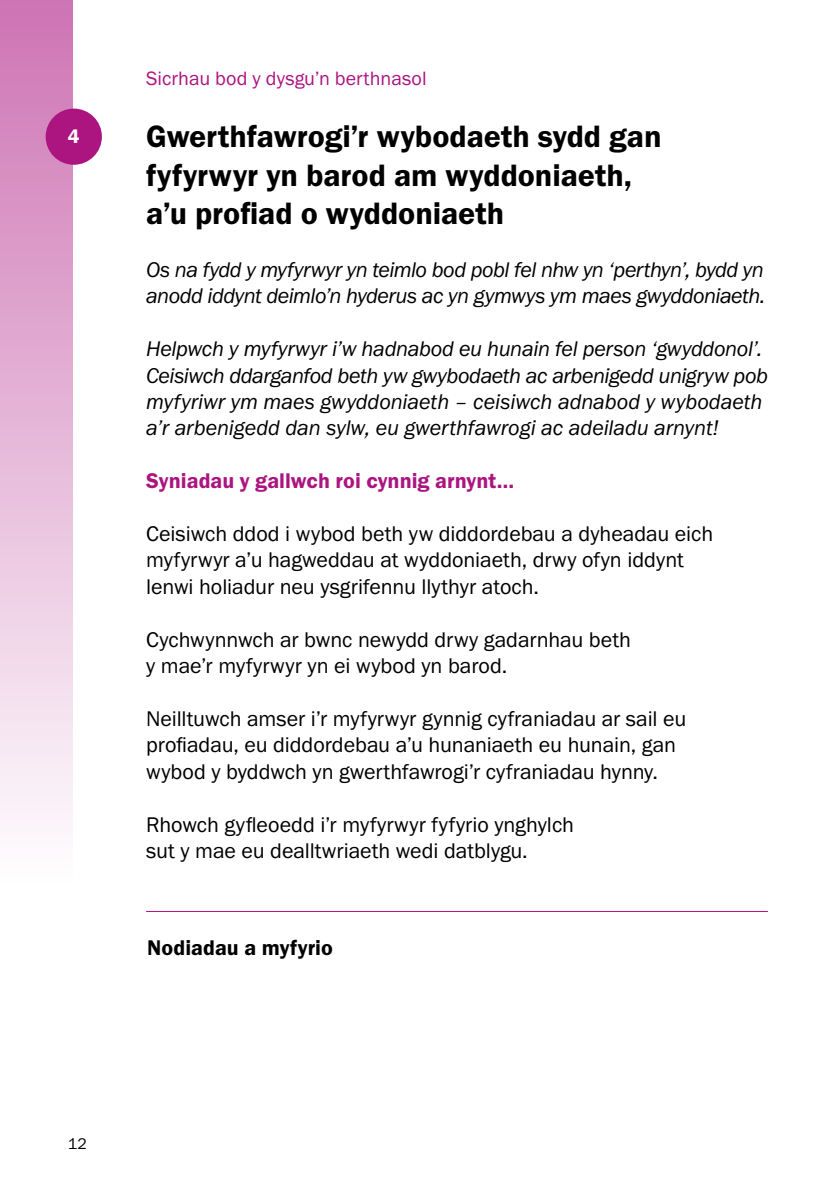
<style>
.page{position:relative;width:840px;height:1191px;background:#fff}
.page>*{position:absolute;margin:0;border:0;box-sizing:border-box;transform-origin:0 0}
.t1{font:32px/38.4px "Franklin Gothic URW Dem";color:#000}
.t2{font:22px/26.4px "Franklin Gothic URW Boo";color:#000}
.t3{font:22px/26.4px "Franklin Gothic URW Boo Ita";letter-spacing:-.015em;color:#000}
.t4{font:22px "Franklin Gothic URW Dem";color:#ac1480}
.t5{font:22px "Franklin Gothic URW Dem";color:#000}
.t6{font:20px "Franklin Gothic URW Boo";letter-spacing:.005em;color:#ac1480}
.t7{font:20px "Franklin Gothic URW Dem";color:#fff}
.t8{font:16px "Franklin Gothic URW Boo";color:#000}
</style>
<div class="page">
<img style="left:0;top:0;width:72px;height:826px">
<div style="left:46px;top:109px;width:56px;height:56px;background:#ac1480;border-radius:50%"></div>
<hr style="left:146px;top:911px;width:621px;height:1px;background:#ac1480">
<p class="t7" style="left:68px;top:124px;width:13px">4</p>
<p class="t6" style="left:146px;top:66px;width:282px">Sicrhau bod y dysgu’n berthnasol</p>
<h1 class="t1" style="left:146px;top:117px;width:516px">Gwerthfawrogi’r wybodaeth sydd gan fyfyrwyr yn barod am wyddoniaeth, a’u profiad o wyddoniaeth</h1>
<p class="t3" style="left:146px;top:256px;width:620px">Os na fydd y myfyrwyr yn teimlo bod pobl fel nhw yn ‘perthyn’, bydd yn anodd iddynt deimlo’n hyderus ac yn gymwys ym maes gwyddoniaeth.</p>
<p class="t3" style="left:146px;top:335px;width:623px">Helpwch y myfyrwyr i’w hadnabod eu hunain fel person ‘gwyddonol’.<br>Ceisiwch ddarganfod beth yw gwybodaeth ac arbenigedd unigryw pob myfyriwr ym maes gwyddoniaeth – ceisiwch adnabod y wybodaeth a’r arbenigedd dan sylw, eu gwerthfawrogi ac adeiladu arnynt!</p>
<p class="t4" style="left:146px;top:467px;width:369px">Syniadau y gallwch roi cynnig arnynt…</p>
<p class="t2" style="left:146px;top:520px;width:568px">Ceisiwch ddod i wybod beth yw diddordebau a dyheadau eich myfyrwyr a’u hagweddau at wyddoniaeth, drwy ofyn iddynt lenwi holiadur neu ysgrifennu llythyr atoch.</p>
<p class="t2" style="left:146px;top:625px;width:486px">Cychwynnwch ar bwnc newydd drwy gadarnhau beth y mae’r myfyrwyr yn ei wybod yn barod.</p>
<p class="t2" style="left:146px;top:705px;width:541px">Neilltuwch amser i’r myfyrwyr gynnig cyfraniadau ar sail eu profiadau, eu diddordebau a’u hunaniaeth eu hunain, gan wybod y byddwch yn gwerthfawrogi’r cyfraniadau hynny.</p>
<p class="t2" style="left:146px;top:810px;width:429px">Rhowch gyfleoedd i’r myfyrwyr fyfyrio ynghylch sut y mae eu dealltwriaeth wedi datblygu.</p>
<p class="t5" style="left:147px;top:934px;width:187px">Nodiadau a myfyrio</p>
<p class="t8" style="left:68px;top:1133px;width:20px">12</p>
</div>
